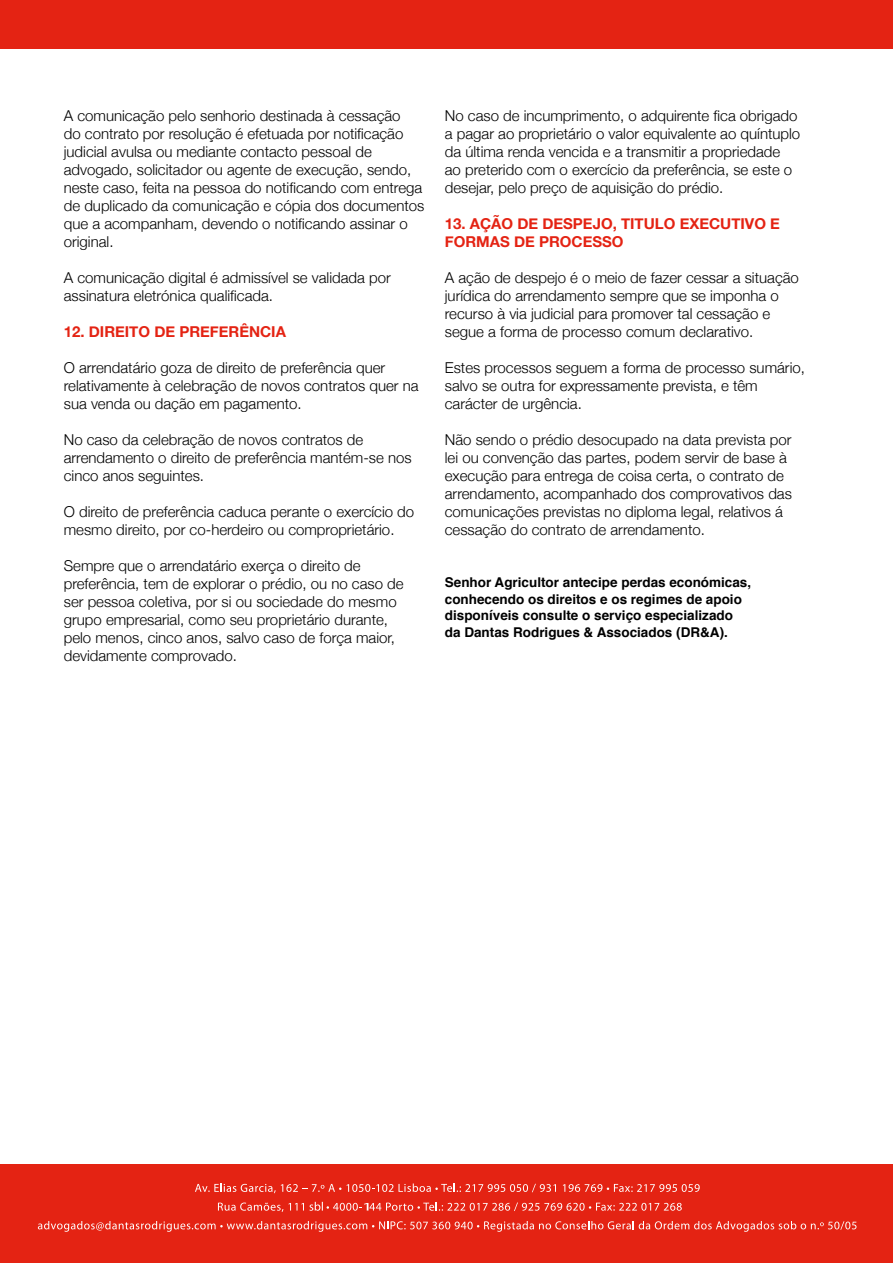
<style>
.page{position:relative;width:893px;height:1263px;background:#fff}
.page>*{position:absolute;margin:0;border:0;box-sizing:border-box;transform-origin:0 0}
.t1{font:300 15px/18px "Helvetica Neue";color:#000}
.t2{font:700 15px/18px "Helvetica Neue";color:#e42313}
.t3{font:700 13.5px/16.5px "Helvetica";color:#000}
</style>
<div class="page">
<div style="left:0;top:1164px;width:893px;height:99px;background:#e42313"></div>
<svg style="left:195px;top:1183px;width:146px;height:10px"></svg>
<svg style="left:347px;top:1183px;width:209px;height:9px"></svg>
<svg style="left:563px;top:1184px;width:137px;height:8px"></svg>
<svg style="left:38px;top:1221px;width:818px;height:11px"></svg>
<svg style="left:218px;top:1202px;width:464px;height:10px"></svg>
<div style="left:0;top:0;width:893px;height:48px;background:#e42313"></div>
<p class="t1" style="left:64px;top:105px;width:362px">A comunicação pelo senhorio destinada à cessação<br>do contrato por resolução é efetuada por notificação judicial avulsa ou mediante contacto pessoal de advogado, solicitador ou agente de execução, sendo, neste caso, feita na pessoa do notificando com entrega de duplicado da comunicação e cópia dos documentos que a acompanham, devendo o notificando assinar o original.</p>
<p class="t1" style="left:64px;top:267px;width:329px">A comunicação digital é admissível se validada por assinatura eletrónica qualificada.</p>
<p class="t2" style="left:64px;top:323px;width:224px">12. DIREITO DE PREFERÊNCIA</p>
<p class="t1" style="left:64px;top:357px;width:356px">O arrendatário goza de direito de preferência quer relativamente à celebração de novos contratos quer na sua venda ou dação em pagamento.</p>
<p class="t1" style="left:64px;top:429px;width:349px">No caso da celebração de novos contratos de arrendamento o direito de preferência mantém-se nos cinco anos seguintes.</p>
<p class="t1" style="left:64px;top:501px;width:352px">O direito de preferência caduca perante o exercício do mesmo direito, por co-herdeiro ou comproprietário.</p>
<p class="t1" style="left:64px;top:555px;width:341px">Sempre que o arrendatário exerça o direito de preferência, tem de explorar o prédio, ou no caso de ser pessoa coletiva, por si ou sociedade do mesmo grupo empresarial, como seu proprietário durante, pelo menos, cinco anos, salvo caso de força maior, devidamente comprovado.</p>
<p class="t1" style="left:445px;top:105px;width:357px">No caso de incumprimento, o adquirente fica obrigado a pagar ao proprietário o valor equivalente ao quíntuplo da última renda vencida e a transmitir a propriedade<br>ao preterido com o exercício da preferência, se este o desejar, pelo preço de aquisição do prédio.</p>
<p class="t2" style="left:445px;top:215px;width:337px">13. AÇÃO DE DESPEJO, TITULO EXECUTIVO E<br>FORMAS DE PROCESSO</p>
<p class="t1" style="left:445px;top:267px;width:356px">A ação de despejo é o meio de fazer cessar a situação jurídica do arrendamento sempre que se imponha o recurso à via judicial para promover tal cessação e segue a forma de processo comum declarativo.</p>
<p class="t1" style="left:445px;top:357px;width:362px">Estes processos seguem a forma de processo sumário, salvo se outra for expressamente prevista, e têm carácter de urgência.</p>
<p class="t1" style="left:445px;top:429px;width:349px">Não sendo o prédio desocupado na data prevista por lei ou convenção das partes, podem servir de base à execução para entrega de coisa certa, o contrato de arrendamento, acompanhado dos comprovativos das comunicações previstas no diploma legal, relativos á cessação do contrato de arrendamento.</p>
<p class="t3" style="left:445px;top:574px;width:308px">Senhor Agricultor antecipe perdas económicas, conhecendo os direitos e os regimes de apoio disponíveis consulte o serviço especializado da Dantas Rodrigues &amp; Associados (DR&amp;A).</p>
</div>
